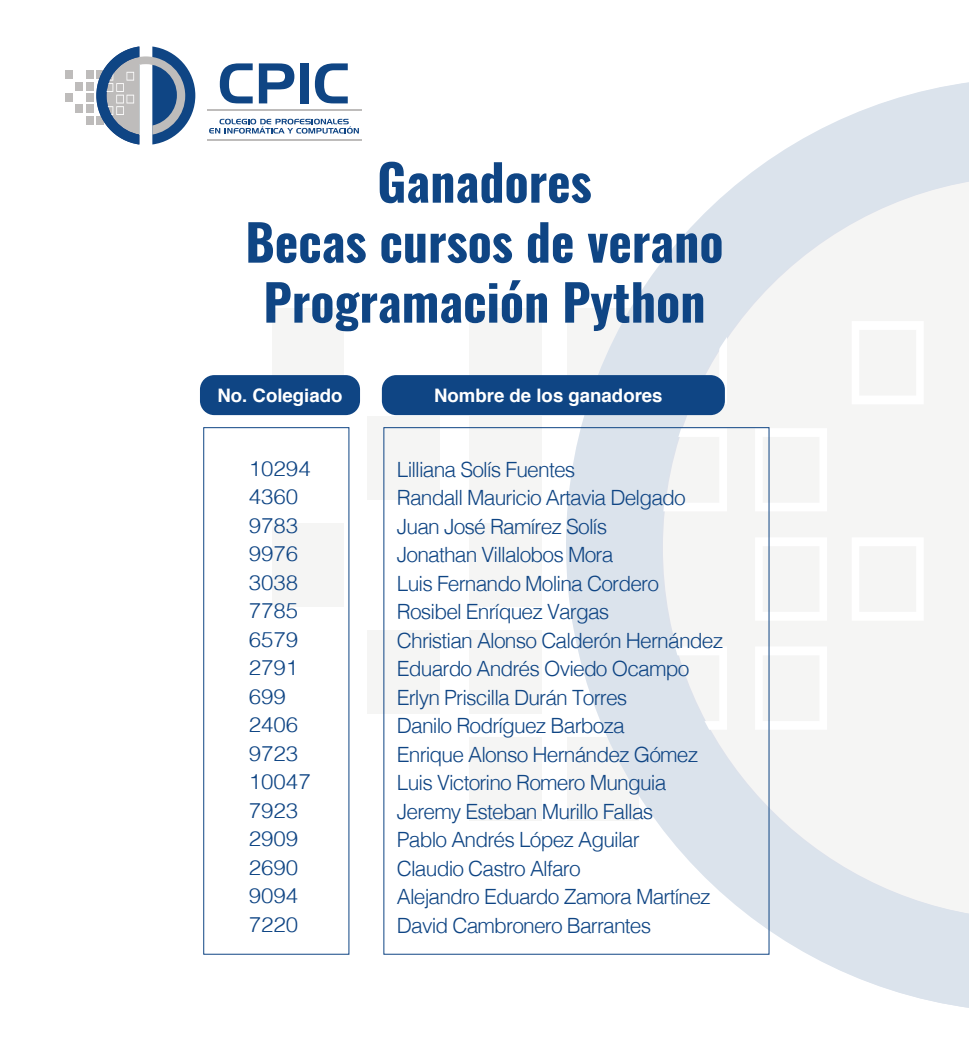
<style>
.page{position:relative;width:969px;height:1057px;background:#fff}
.page>*{position:absolute;margin:0;border:0;box-sizing:border-box;transform-origin:0 0}
.t1{font:700 49.96px/60px "Oswald";color:#0f4584;text-align:center}
.t2{font:300 21px/28.5px "Helvetica";letter-spacing:-.04em;color:#0f4584}
.t3{font:300 21px/28.5px "Helvetica";color:#0f4584;scale:1.06 1}
.t4{font:700 18.64px "Helvetica";color:#fff}
</style>
<div class="page">
<div style="left:272px;top:309px;width:72px;height:83px;background:#f5f5f4"></div>
<div style="left:272px;top:523px;width:72px;height:83px;background:#f5f5f4"></div>
<div style="left:367px;top:416px;width:73px;height:83px;background:#f5f5f4"></div>
<div style="left:367px;top:630px;width:73px;height:84px;background:#f5f5f4"></div>
<div style="left:469px;top:309px;width:72px;height:83px;background:#f5f5f4"></div>
<div style="left:469px;top:416px;width:72px;height:83px;background:#f5f5f4"></div>
<div style="left:469px;top:523px;width:72px;height:83px;background:#f5f5f4"></div>
<div style="left:469px;top:630px;width:72px;height:84px;background:#f5f5f4"></div>
<div style="left:469px;top:738px;width:72px;height:83px;background:#f5f5f4"></div>
<svg style="left:566px;top:82px;width:403px;height:926px"></svg>
<div style="left:65px;top:70px;width:8px;height:9px;background:#bebcbb"></div>
<div style="left:65px;top:93px;width:8px;height:9px;background:#bebcbb"></div>
<div style="left:75px;top:82px;width:8px;height:9px;background:#bebcbb"></div>
<div style="left:75px;top:105px;width:8px;height:8px;background:#bebcbb"></div>
<div style="left:86px;top:70px;width:8px;height:9px;background:#bebcbb"></div>
<div style="left:86px;top:82px;width:8px;height:9px;background:#bebcbb"></div>
<div style="left:86px;top:93px;width:8px;height:9px;background:#bebcbb"></div>
<div style="left:86px;top:105px;width:8px;height:8px;background:#bebcbb"></div>
<div style="left:86px;top:116px;width:8px;height:9px;background:#bebcbb"></div>
<svg style="left:96px;top:46px;width:99px;height:98px"></svg>
<hr style="left:139px;top:64px;width:1px;height:70px;background:#c4cbce">
<svg style="left:209px;top:119px;width:150px;height:15px"></svg>
<hr style="left:207px;top:109px;width:154px;height:2px;background:#bebcbb">
<hr style="left:207px;top:139px;width:154px;height:2px;background:#bebcbb">
<svg style="left:220px;top:63px;width:33px;height:40px"></svg>
<svg style="left:259px;top:63px;width:35px;height:40px"></svg>
<div style="left:300px;top:63px;width:9px;height:40px;background:#0f4584"></div>
<svg style="left:315px;top:63px;width:33px;height:40px"></svg>
<div style="left:200px;top:375px;width:160px;height:40px;background:#0f4584;border-radius:14px"></div>
<div style="left:382px;top:375px;width:343px;height:40px;background:#0f4584;border-radius:14px"></div>
<div style="left:203px;top:427px;width:146px;height:528px;border:1px solid #0f4584"></div>
<h1 class="t1" style="left:245px;top:154px;width:480px">Ganadores<br>Becas cursos de verano<br>Programación Python</h1>
<p class="t4" style="left:217px;top:381px;width:127px">No. Colegiado</p>
<p class="t4" style="left:434px;top:381px;width:230px">Nombre de los ganadores</p>
<p class="t3" style="left:249px;top:452px;width:60px">10294<br>4360<br>9783<br>9976<br>3038<br>7785<br>6579<br>2791<br>699<br>2406<br>9723<br>10047<br>7923<br>2909<br>2690<br>9094<br>7220</p>
<p class="t2" style="left:397px;top:454px;width:328px">Lilliana Solís Fuentes<br>Randall Mauricio Artavia Delgado<br>Juan José Ramírez Solís<br>Jonathan Villalobos Mora<br>Luis Fernando Molina Cordero<br>Rosibel Enríquez Vargas<br>Christian Alonso Calderón Hernández<br>Eduardo Andrés Oviedo Ocampo<br>Erlyn Priscilla Durán Torres<br>Danilo Rodríguez Barboza<br>Enrique Alonso Hernández Gómez<br>Luis Victorino Romero Munguia<br>Jeremy Esteban Murillo Fallas<br>Pablo Andrés López Aguilar<br>Claudio Castro Alfaro<br>Alejandro Eduardo Zamora Martínez<br>David Cambronero Barrantes</p>
</div>
